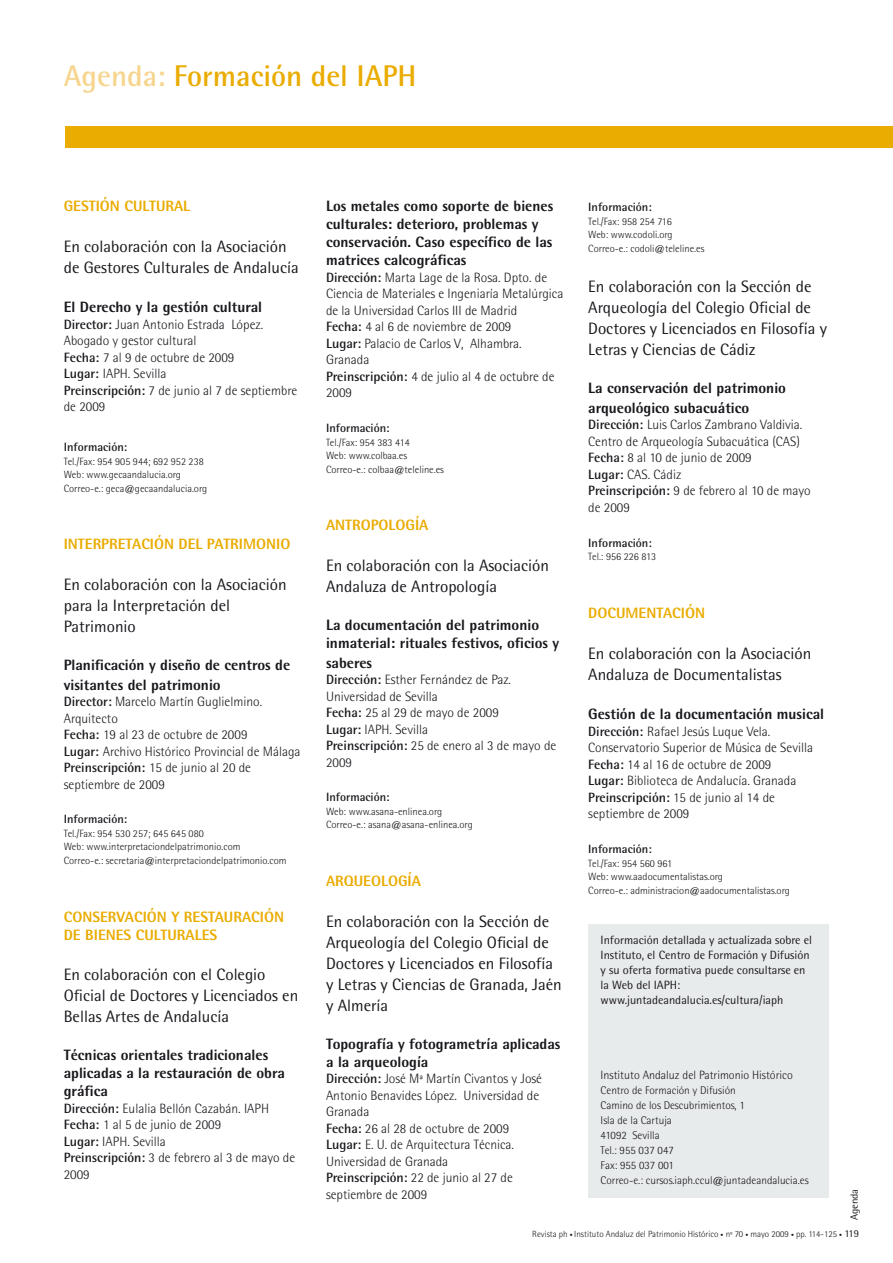
<style>
.page{position:relative;width:893px;height:1263px;background:#fff}
.page>*{position:absolute;margin:0;border:0;box-sizing:border-box;transform-origin:0 0}
.t1{font:700 30px "Rotis Semi Sans";color:#eaac00}
.t2{font:16.5px/21px "Rotis Semi Sans";color:#1a171c}
.t3{font:800 15px/18px "Rotis Semi Sans";color:#1a171c}
.t4{font:800 15px/18px "Rotis Semi Sans";color:#eaac00}
.t5{font:300 13.5px/16.5px "Rotis Semi Sans";color:#1a171c}
.t6{font:12px/15px "Rotis Semi Sans";color:#1a171c}
.t7{font:700 12px "Rotis Semi Sans";color:#1a171c}
.t8{font:300 12px "Rotis Semi Sans";color:#1a171c}
.t9{font:300 11.25px/15px "Rotis Semi Sans";color:#1a171c}
.t10{font:300 10.5px/13.5px "Rotis Semi Sans";color:#1a171c}
.t11{font:10.5px "Rotis Semi Sans";color:#1a171c}
.t12{font:300 9px "Rotis Semi Sans";color:#1a171c}
.s1{color:#f6d58e}
.s2{font-weight:700}
.s3{font-size:6px}
.s4{font-weight:400;font-size:10.5px}
</style>
<div class="page">
<div style="left:65px;top:127px;width:828px;height:21px;background:#eaac00"></div>
<div style="left:588px;top:925px;width:241px;height:273px;background:#e8ebec"></div>
<h1 class="t1" style="left:64px;top:58px;width:354px"><span class="s1">Agenda:</span> Formación del IAPH</h1>
<p class="t4" style="left:64px;top:197px;width:128px">GESTIÓN CULTURAL</p>
<p class="t2" style="left:64px;top:236px;width:236px">En colaboración con la Asociación de Gestores Culturales de Andalucía</p>
<p class="t3" style="left:64px;top:298px;width:200px">El Derecho y la gestión cultural</p>
<p class="t5" style="left:64px;top:316px;width:235px"><span class="s2">Director:</span> Juan Antonio Estrada López.<br>Abogado y gestor cultural<br><span class="s2">Fecha:</span> 7 al 9 de octubre de 2009<br><span class="s2">Lugar:</span> IAPH. Sevilla<br><span class="s2">Preinscripción:</span> 7 de junio al 7 de septiembre de 2009</p>
<p class="t7" style="left:64px;top:440px;width:65px">Información:</p>
<p class="t10" style="left:64px;top:454px;width:145px">Tel./Fax: 954 905 944; 692 952 238<br>Web: www.gecaandalucia.org<br>Correo-e.: geca@gecaandalucia.org</p>
<p class="t4" style="left:64px;top:535px;width:228px">INTERPRETACIÓN DEL PATRIMONIO</p>
<p class="t2" style="left:64px;top:574px;width:224px">En colaboración con la Asociación para la Interpretación del<br>Patrimonio</p>
<p class="t3" style="left:64px;top:654px;width:228px;line-height:19.8px">Planificación y diseño de centros de visitantes del patrimonio</p>
<p class="t5" style="left:64px;top:693px;width:238px"><span class="s2">Director:</span> Marcelo Martín Guglielmino.<br>Arquitecto<br><span class="s2">Fecha:</span> 19 al 23 de octubre de 2009<br><span class="s2">Lugar:</span> Archivo Histórico Provincial de Málaga<br><span class="s2">Preinscripción:</span> 15 de junio al 20 de septiembre de 2009</p>
<p class="t7" style="left:64px;top:812px;width:65px">Información:</p>
<p class="t10" style="left:64px;top:827px;width:224px">Tel./Fax: 954 530 257; 645 645 080<br>Web: www.interpretaciondelpatrimonio.com<br>Correo-e.: secretaria@interpretaciondelpatrimonio.com</p>
<p class="t4" style="left:64px;top:907px;width:222px">CONSERVACIÓN Y RESTAURACIÓN<br>DE BIENES CULTURALES</p>
<p class="t2" style="left:64px;top:964px;width:236px">En colaboración con el Colegio<br>Oficial de Doctores y Licenciados en<br>Bellas Artes de Andalucía</p>
<p class="t3" style="left:64px;top:1046px;width:223px">Técnicas orientales tradicionales aplicadas a la restauración de obra gráfica</p>
<p class="t5" style="left:64px;top:1100px;width:233px"><span class="s2">Dirección:</span> Eulalia Bellón Cazabán. IAPH<br><span class="s2">Fecha:</span> 1 al 5 de junio de 2009<br><span class="s2">Lugar:</span> IAPH. Sevilla<br><span class="s2">Preinscripción:</span> 3 de febrero al 3 de mayo de<br>2009</p>
<p class="t3" style="left:326px;top:197px;width:229px">Los metales como soporte de bienes culturales: deterioro, problemas y conservación. Caso específico de las matrices calcográficas</p>
<p class="t5" style="left:326px;top:269px;width:239px"><span class="s2">Dirección:</span> Marta Lage de la Rosa. Dpto. de<br>Ciencia de Materiales e Ingeniaría Metalúrgica de la Universidad Carlos III de Madrid<br><span class="s2">Fecha:</span> 4 al 6 de noviembre de 2009<br><span class="s2">Lugar:</span> Palacio de Carlos V, Alhambra.<br>Granada<br><span class="s2">Preinscripción:</span> 4 de julio al 4 de octubre de<br>2009</p>
<p class="t7" style="left:326px;top:421px;width:65px">Información:</p>
<p class="t10" style="left:326px;top:435px;width:119px">Tel./Fax: 954 383 414<br>Web: www.colbaa.es<br>Correo-e.: colbaa@teleline.es</p>
<p class="t4" style="left:326px;top:516px;width:104px">ANTROPOLOGÍA</p>
<p class="t2" style="left:326px;top:555px;width:224px">En colaboración con la Asociación<br>Andaluza de Antropología</p>
<p class="t3" style="left:326px;top:615px;width:235px">La documentación del patrimonio inmaterial: rituales festivos, oficios y</p>
<p class="t3" style="left:326px;top:653px;width:48px">saberes</p>
<p class="t5" style="left:326px;top:671px;width:232px"><span class="s2">Dirección:</span> Esther Fernández de Paz.<br>Universidad de Sevilla<br><span class="s2">Fecha:</span> 25 al 29 de mayo de 2009<br><span class="s2">Lugar:</span> IAPH. Sevilla<br><span class="s2">Preinscripción:</span> 25 de enero al 3 de mayo de<br>2009</p>
<p class="t7" style="left:326px;top:790px;width:65px">Información:</p>
<p class="t10" style="left:326px;top:805px;width:148px">Web: www.asana-enlinea.org<br>Correo-e.: asana@asana-enlinea.org</p>
<p class="t4" style="left:326px;top:872px;width:96px">ARQUEOLOGÍA</p>
<p class="t2" style="left:326px;top:910px;width:237px">En colaboración con la Sección de<br>Arqueología del Colegio Oficial de<br>Doctores y Licenciados en Filosofía y Letras y Ciencias de Granada, Jaén y Almería</p>
<p class="t3" style="left:326px;top:1034px;width:236px">Topografía y fotogrametría aplicadas a la arqueología</p>
<p class="t5" style="left:326px;top:1070px;width:218px"><span class="s2">Dirección:</span> José Mª Martín Civantos y José<br>Antonio Benavides López. Universidad de<br>Granada<br><span class="s2">Fecha:</span> 26 al 28 de octubre de 2009<br><span class="s2">Lugar:</span> E. U. de Arquitectura Técnica.<br>Universidad de Granada<br><span class="s2">Preinscripción:</span> 22 de junio al 27 de septiembre de 2009</p>
<p class="t7" style="left:588px;top:200px;width:65px">Información:</p>
<p class="t10" style="left:588px;top:214px;width:118px">Tel./Fax: 958 254 716<br>Web: www.codoli.org<br>Correo-e.: codoli@teleline.es</p>
<p class="t2" style="left:588px;top:276px;width:240px">En colaboración con la Sección de Arqueología del Colegio Oficial de Doctores y Licenciados en Filosofía y Letras y Ciencias de Cádiz</p>
<p class="t3" style="left:588px;top:378px;width:199px;line-height:19.8px">La conservación del patrimonio arqueológico subacuático</p>
<p class="t5" style="left:588px;top:417px;width:224px"><span class="s2">Dirección:</span> Luis Carlos Zambrano Valdivia.<br>Centro de Arqueología Subacuática (CAS)<br><span class="s2">Fecha:</span> 8 al 10 de junio de 2009<br><span class="s2">Lugar:</span> CAS. Cádiz<br><span class="s2">Preinscripción:</span> 9 de febrero al 10 de mayo de 2009</p>
<p class="t7" style="left:588px;top:535px;width:65px">Información:</p>
<p class="t10" style="left:588px;top:550px;width:69px">Tel.: 956 226 813</p>
<p class="t4" style="left:588px;top:603px;width:118px">DOCUMENTACIÓN</p>
<p class="t2" style="left:588px;top:642px;width:224px">En colaboración con la Asociación<br>Andaluza de Documentalistas</p>
<p class="t3" style="left:588px;top:705px;width:237px">Gestión de la documentación musical</p>
<p class="t5" style="left:588px;top:723px;width:226px"><span class="s2">Dirección:</span> Rafael Jesús Luque Vela.<br>Conservatorio Superior de Música de Sevilla <span class="s2">Fecha:</span> 14 al 16 de octubre de 2009<br><span class="s2">Lugar:</span> Biblioteca de Andalucía. Granada <span class="s2">Preinscripción:</span> 15 de junio al 14 de septiembre de 2009</p>
<p class="t7" style="left:588px;top:842px;width:65px">Información:</p>
<p class="t10" style="left:588px;top:856px;width:203px">Tel./Fax: 954 560 961<br>Web: www.aadocumentalistas.org<br>Correo-e.: administracion@aadocumentalistas.org</p>
<p class="t6" style="left:601px;top:933px;width:213px">Información detallada y actualizada sobre el Instituto, el Centro de Formación y Difusión y su oferta formativa puede consultarse en la Web del IAPH: www.juntadeandalucia.es/cultura/iaph</p>
<p class="t8" style="left:601px;top:1068px;width:194px">Instituto Andaluz del Patrimonio Histórico</p>
<p class="t9" style="left:601px;top:1083px;width:209px">Centro de Formación y Difusión<br>Camino de los Descubrimientos, 1<br>Isla de la Cartuja<br>41092 Sevilla<br>Tel.: 955 037 047<br>Fax: 955 037 001<br>Correo-e.: cursos.iaph.ccul@juntadeandalucia.es</p>
<p class="t11" style="left:848px;top:1220px;width:33px;rotate:-90deg">Agenda</p>
<p class="t12" style="left:532px;top:1229px;width:328px">Revista ph <span class="s3">•</span> Instituto Andaluz del Patrimonio Histórico <span class="s3">•</span> nº 70 <span class="s3">•</span> mayo 2009 <span class="s3">•</span> pp. 114-125 <span class="s3">•</span> <span class="s4">119</span></p>
</div>
